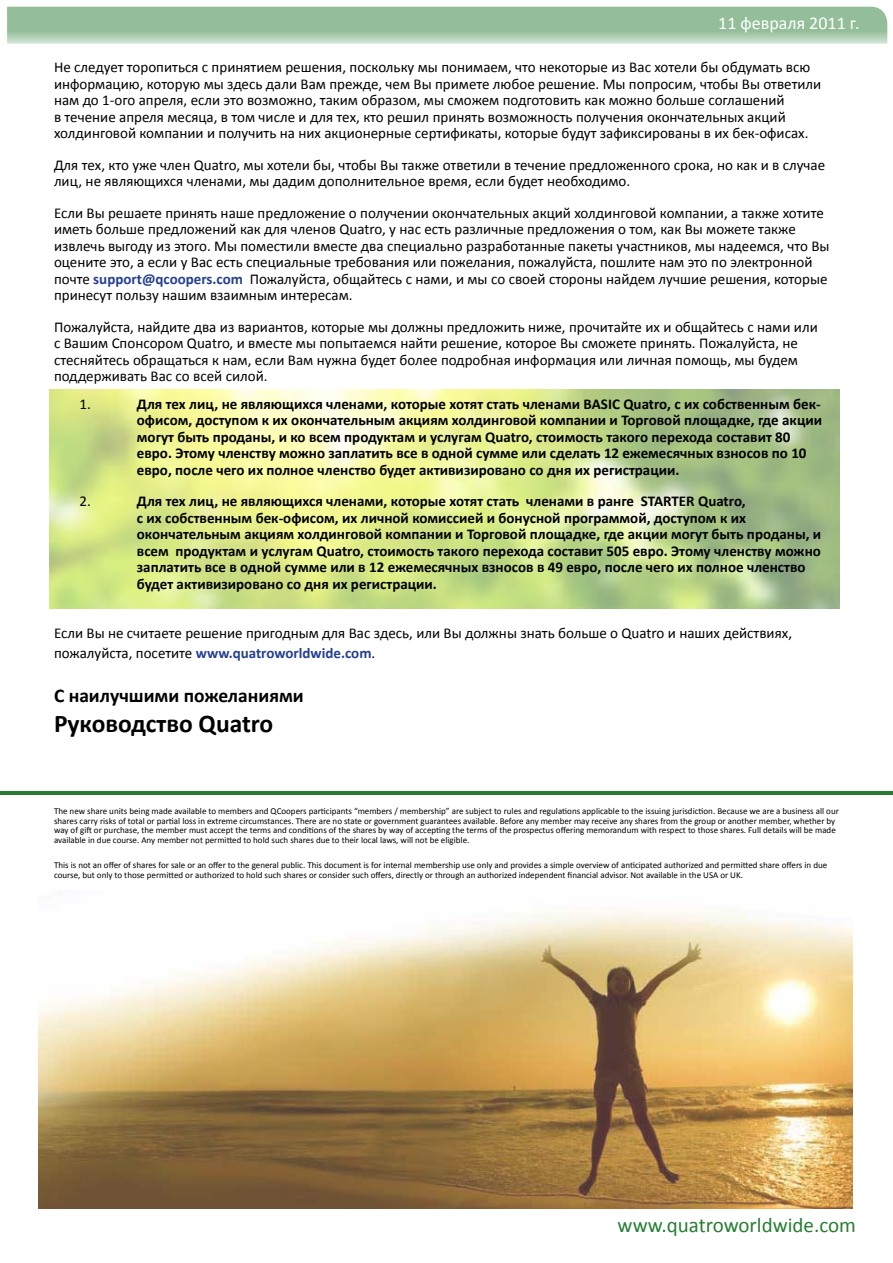
<style>
.page{position:relative;width:893px;height:1263px;background:#fff}
.page>*{position:absolute;margin:0;border:0;box-sizing:border-box;transform-origin:0 0}
.t1{font:700 25.5px "Calibri";color:#000}
.t2{font:21px "Calibri";color:#277e33}
.t3{font:700 19.5px "Calibri";color:#000}
.t4{font:18px "Calibri";color:#fff}
.t5{font:15px/16.5px "Calibri";color:#000}
.t6{font:700 15px/16.5px "Calibri";color:#000}
.t7{font:9px/9.9px "Calibri";color:#000}
.s1{font-weight:700;color:#25408f}
</style>
<div class="page">
<img style="left:38px;top:910px;width:814px;height:299px">
<hr style="left:0;top:791px;width:893px;height:3px;background:#277e33">
<svg style="left:7px;top:7px;width:880px;height:37px;background:#9fc5a4"></svg>
<p class="t4" style="left:718px;top:12px;width:143px">11 февраля 2011 г.</p>
<p class="t5" style="left:54px;top:58px;width:769px">Не следует торопиться с принятием решения, поскольку мы понимаем, что некоторые из Вас хотели бы обдумать всю информацию, которую мы здесь дали Вам прежде, чем Вы примете любое решение. Мы попросим, чтобы Вы ответили нам до 1-ого апреля, если это возможно, таким образом, мы сможем подготовить как можно больше соглашений<br>в течение апреля месяца, в том числе и для тех, кто решил принять возможность получения окончательных акций холдинговой компании и получить на них акционерные сертификаты, которые будут зафиксированы в их бек-офисах.</p>
<p class="t5" style="left:54px;top:156px;width:773px">Для тех, кто уже член Quatro, мы хотели бы, чтобы Вы также ответили в течение предложенного срока, но как и в случае лиц, не являющихся членами, мы дадим дополнительное время, если будет необходимо.</p>
<p class="t5" style="left:54px;top:204px;width:777px">Если Вы решаете принять наше предложение о получении окончательных акций холдинговой компании, а также хотите иметь больше предложений как для членов Quatro, у нас есть различные предложения о том, как Вы можете также извлечь выгоду из этого. Мы поместили вместе два специально разработанные пакеты участников, мы надеемся, что Вы оцените это, а если у Вас есть специальные требования или пожелания, пожалуйста, пошлите нам это по электронной почте <span class="s1">support@qcoopers.com</span> Пожалуйста, общайтесь с нами, и мы со своей стороны найдем лучшие решения, которые принесут пользу нашим взаимным интересам.</p>
<p class="t5" style="left:54px;top:318px;width:765px">Пожалуйста, найдите два из вариантов, которые мы должны предложить ниже, прочитайте их и общайтесь с нами или с Вашим Спонсором Quatro, и вместе мы попытаемся найти решение, которое Вы сможете принять. Пожалуйста, не стесняйтесь обращаться к нам, если Вам нужна будет более подробная информация или личная помощь, мы будем поддерживать Вас со всей силой.</p>
<p class="t5" style="left:80px;top:395px;width:13px">1.</p>
<p class="t6" style="left:137px;top:395px;width:687px">Для тех лиц, не являющихся членами, которые хотят стать членами BASIC Quatro, с их собственным бек&shy;офисом, доступом к их окончательным акциям холдинговой компании и Торговой площадке, где акции могут быть проданы, и ко всем продуктам и услугам Quatro, стоимость такого перехода составит 80 евро. Этому членству можно заплатить все в одной сумме или сделать 12 ежемесячных взносов по 10 евро, после чего их полное членство будет активизировано со дня их регистрации.</p>
<p class="t5" style="left:80px;top:492px;width:13px">2.</p>
<p class="t6" style="left:137px;top:492px;width:686px">Для тех лиц, не являющихся членами, которые хотят стать членами в ранге STARTER Quatro,<br>с их собственным бек-офисом, их личной комиссией и бонусной программой, доступом к их окончательным акциям холдинговой компании и Торговой площадке, где акции могут быть проданы, и всем продуктам и услугам Quatro, стоимость такого перехода составит 505 евро. Этому членству можно заплатить все в одной сумме или в 12 ежемесячных взносов в 49 евро, после чего их полное членство будет активизировано со дня их регистрации.</p>
<p class="t5" style="left:54px;top:623px;width:740px;line-height:19.8px">Если Вы не считаете решение пригодным для Вас здесь, или Вы должны знать больше о Quatro и наших действиях, пожалуйста, посетите <span class="s1">www.quatroworldwide.com</span>.</p>
<h3 class="t3" style="left:54px;top:683px;width:251px">С наилучшими пожеланиями</h3>
<h1 class="t1" style="left:54px;top:708px;width:221px">Руководство Quatro</h1>
<p class="t7" style="left:54px;top:805px;width:786px">The new share units being made available to members and QCoopers participants “members / membership” are subject to rules and regulations applicable to the issuing jurisdiction. Because we are a business all our shares carry risks of total or partial loss in extreme circumstances. There are no state or government guarantees available. Before any member may receive any shares from the group or another member, whether by way of gift or purchase, the member must accept the terms and conditions of the shares by way of accepting the terms of the prospectus offering memorandum with respect to those shares. Full details will be made available in due course. Any member not permitted to hold such shares due to their local laws, will not be eligible.</p>
<p class="t7" style="left:54px;top:860px;width:775px">This is not an offer of shares for sale or an offer to the general public. This document is for internal membership use only and provides a simple overview of anticipated authorized and permitted share offers in due course, but only to those permitted or authorized to hold such shares or consider such offers, directly or through an authorized independent financial advisor. Not available in the USA or UK.</p>
<h2 class="t2" style="left:618px;top:1212px;width:240px">www.quatroworldwide.com</h2>
</div>
